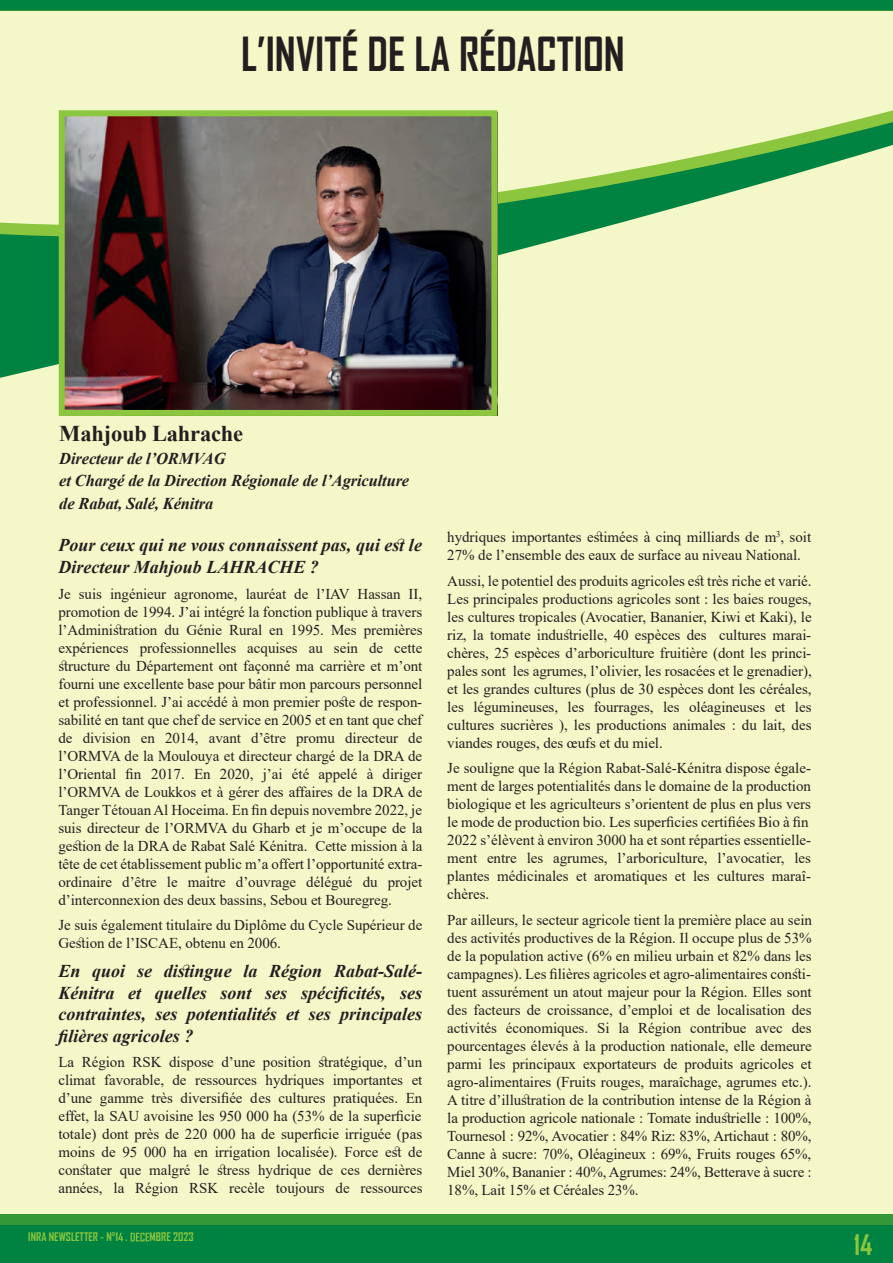
<style>
.page{position:relative;width:893px;height:1263px;background:#fff}
.page>*{position:absolute;margin:0;border:0;box-sizing:border-box;transform-origin:0 0}
.t1{font:700 45px "Agency FB";color:#231f20}
.t2{font:700 27.15px "Agency FB";color:#8bc63e}
.t3{font:700 22.5px "Times New Roman";letter-spacing:-.01em;color:#231f20}
.t4{font:italic 700 18px/21.6px "Times New Roman";color:#231f20}
.t5{font:italic 700 16.5px/22.5px "Times New Roman";letter-spacing:-.01em;color:#231f20}
.t6{font:15px/18px "Times New Roman";letter-spacing:-.005em;color:#231f20;text-align:justify}
.t7{font:700 11.4px "Agency FB";color:#8bc63e}
</style>
<div class="page">
<div style="left:0;top:1215px;width:893px;height:48px;background:#008240"></div>
<svg style="left:118px;top:1233px;width:5px;height:8px"></svg>
<svg style="left:131px;top:1233px;width:18px;height:8px"></svg>
<div style="left:0;top:0;width:893px;height:10px;background:#008240"></div>
<div style="left:0;top:10px;width:893px;height:1214px;background:#f4f7c8"></div>
<svg style="left:0;top:121px;width:893px;height:259px"></svg>
<img style="left:66px;top:113px;width:432px;height:303px">
<div style="left:59px;top:110px;width:438px;height:306px;border:6px solid #8bc63e"></div>
<h1 class="t1" style="left:241px;top:27px;width:385px">L’INVITÉ DE LA RÉDACTION</h1>
<h3 class="t3" style="left:59px;top:418px;width:185px">Mahjoub Lahrache</h3>
<p class="t5" style="left:59px;top:447px;width:351px">Directeur de l’ORMVAG<br>et Chargé de la Direction Régionale de l’Agriculture de Rabat, Salé, Kénitra</p>
<p class="t4" style="left:58px;top:534px;width:365px">Pour ceux qui ne vous connaissent pas, qui est le<br>Directeur Mahjoub LAHRACHE ?</p>
<p class="t6" style="left:58px;top:584px;width:366px">Je suis ingénieur agronome, lauréat de l’IAV Hassan II, promotion de 1994. J’ai intégré la fonction publique à travers l’Administration du Génie Rural en 1995. Mes premières expériences professionnelles acquises au sein de cette structure du Département ont façonné ma carrière et m’ont fourni une excellente base pour bâtir mon parcours personnel et professionnel. J’ai accédé à mon premier poste de respon&shy;sabilité en tant que chef de service en 2005 et en tant que chef de division en 2014, avant d’être promu directeur de l’ORMVA de la Moulouya et directeur chargé de la DRA de l’Oriental fin 2017. En 2020, j’ai été appelé à diriger l’ORMVA de Loukkos et à gérer des affaires de la DRA de Tanger Tétouan Al Hoceima. En fin depuis novembre 2022, je suis directeur de l’ORMVA du Gharb et je m’occupe de la gestion de la DRA de Rabat Salé Kénitra. Cette mission à la tête de cet établissement public m’a offert l’opportunité extra&shy;ordinaire d’être le maitre d’ouvrage délégué du projet d’interconnexion des deux bassins, Sebou et Bouregreg.</p>
<p class="t6" style="left:58px;top:915px;width:365px">Je suis également titulaire du Diplôme du Cycle Supérieur de<br>Gestion de l’ISCAE, obtenu en 2006.</p>
<p class="t4" style="left:58px;top:960px;width:365px;text-align:justify">En quoi se distingue la Région Rabat-Salé-Kénitra et quelles sont ses spécificités, ses contraintes, ses potentialités et ses principales filières agricoles ?</p>
<p class="t6" style="left:58px;top:1053px;width:366px">La Région RSK dispose d’une position stratégique, d’un climat favorable, de ressources hydriques importantes et d’une gamme très diversifiée des cultures pratiquées. En effet, la SAU avoisine les 950 000 ha (53% de la superficie totale) dont près de 220 000 ha de superficie irriguée (pas moins de 95 000 ha en irrigation localisée). Force est de constater que malgré le stress hydrique de ces dernières années, la Région RSK recèle toujours de ressources</p>
<p class="t7" style="left:28px;top:1230px;width:101px">INRA NEWSLETTER - N°1 .</p>
<p class="t7" style="left:150px;top:1230px;width:46px">MBRE 2023</p>
<p class="t6" style="left:447px;top:528px;width:365px">hydriques importantes estimées à cinq milliards de m<sup>3</sup>, soit<br>27% de l’ensemble des eaux de surface au niveau National.</p>
<p class="t6" style="left:447px;top:571px;width:366px">Aussi, le potentiel des produits agricoles est très riche et varié.<br>Les principales productions agricoles sont : les baies rouges, les cultures tropicales (Avocatier, Bananier, Kiwi et Kaki), le riz, la tomate industrielle, 40 espèces des cultures marai&shy;chères, 25 espèces d’arboriculture fruitière (dont les princi&shy;pales sont les agrumes, l’olivier, les rosacées et le grenadier), et les grandes cultures (plus de 30 espèces dont les céréales, les légumineuses, les fourrages, les oléagineuses et les cultures sucrières ), les productions animales : du lait, des viandes rouges, des œufs et du miel.</p>
<p class="t6" style="left:447px;top:759px;width:365px;text-align:left">Je souligne que la Région Rabat-Salé-Kénitra dispose égale&shy;ment de larges potentialités dans le domaine de la production biologique et les agriculteurs s’orientent de plus en plus vers le mode de production bio. Les superficies certifiées Bio à fin 2022 s’élèvent à environ 3000 ha et sont réparties essentielle&shy;ment entre les agrumes, l’arboriculture, l’avocatier, les plantes médicinales et aromatiques et les cultures maraî&shy;chères.</p>
<p class="t6" style="left:447px;top:910px;width:366px">Par ailleurs, le secteur agricole tient la première place au sein des activités productives de la Région. Il occupe plus de 53% de la population active (6% en milieu urbain et 82% dans les campagnes). Les filières agricoles et agro-alimentaires consti&shy;tuent assurément un atout majeur pour la Région. Elles sont des facteurs de croissance, d’emploi et de localisation des activités économiques. Si la Région contribue avec des pourcentages élevés à la production nationale, elle demeure parmi les principaux exportateurs de produits agricoles et agro-alimentaires (Fruits rouges, maraîchage, agrumes etc.).<br>A titre d’illustration de la contribution intense de la Région à la production agricole nationale : Tomate industrielle : 100%, Tournesol : 92%, Avocatier : 84% Riz: 83%, Artichaut : 80%, Canne à sucre: 70%, Oléagineux : 69%, Fruits rouges 65%, Miel 30%, Bananier : 40%, Agrumes: 24%, Betterave à sucre :<br>18%, Lait 15% et Céréales 23%.</p>
<h2 class="t2" style="left:854px;top:1227px;width:20px">14</h2>
</div>
